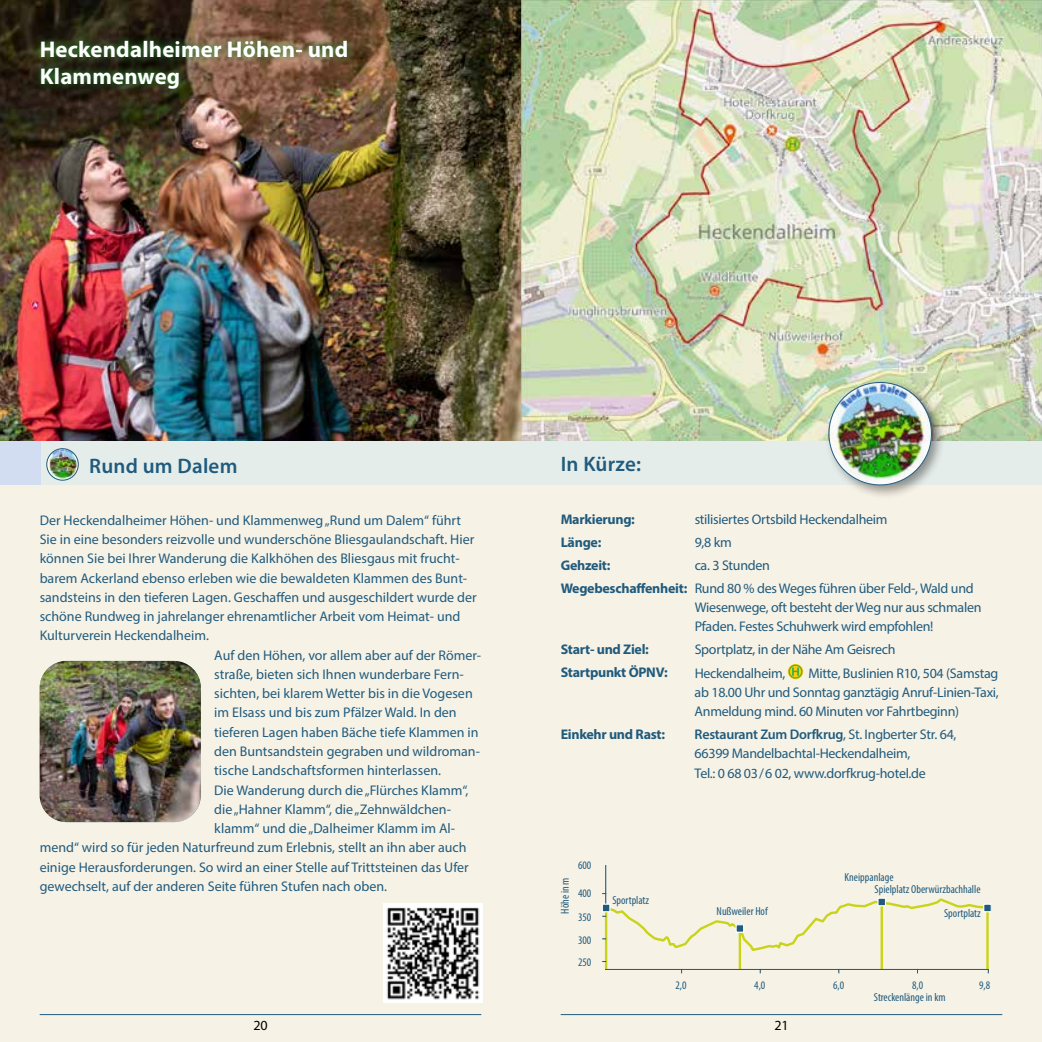
<style>
.page{position:relative;width:1042px;height:1042px;background:#fff}
.page>*{position:absolute;margin:0;border:0;box-sizing:border-box;transform-origin:0 0}
.t1{font:700 22.75px/27.3px "Myriad Pro";letter-spacing:.01em;color:#fff}
.t2{font:600 21px "Myriad Pro";letter-spacing:.01em;color:#205b7d}
.t3{font:14px/19.2px "Myriad Pro";color:#205b7d;text-align:justify}
.t4{font:14px/19.2px "Myriad Pro";letter-spacing:-.02em;color:#205b7d}
.t5{font:700 14px "Myriad Pro";letter-spacing:-.02em;color:#205b7d}
.t6{font:14px "Myriad Pro";color:#000}
.t7{font:condensed 11.55px/21.9px "Myriad Pro";color:#205b7d}
.s1{font-weight:700}
.s2{font-weight:600}
</style>
<div class="page">
<div style="left:0;top:0;width:536px;height:1042px;background:#f7f2e6"></div>
<div style="left:506px;top:0;width:536px;height:1042px;background:#f7f2e6"></div>
<img style="left:521px;top:0;width:521px;height:441px">
<hr style="left:40px;top:1014px;width:441px;height:1px;background:#205b7d">
<hr style="left:561px;top:1014px;width:441px;height:1px;background:#205b7d">
<img style="left:0;top:0;width:521px;height:441px">
<div style="left:41px;top:441px;width:1001px;height:44px;background:#e5edea"></div>
<svg style="left:32px;top:32px;width:324px;height:65px;background:#534c30"></svg>
<div style="left:0;top:441px;width:41px;height:44px;background:#d3ddf2"></div>
<hr style="left:605px;top:865px;width:1px;height:104px;background:#205b7d">
<hr style="left:739px;top:928px;width:2px;height:41px;background:#c8d419">
<hr style="left:605px;top:908px;width:2px;height:61px;background:#c8d419">
<hr style="left:880px;top:903px;width:3px;height:66px;background:#c8d419">
<svg style="left:603px;top:893px;width:386px;height:59px"></svg>
<hr style="left:606px;top:969px;width:382px;height:1px;background:#205b7d">
<div style="left:736px;top:924px;width:7px;height:8px;background:#205b7d"></div>
<div style="left:735px;top:924px;width:9px;height:9px;border:1px solid #fff"></div>
<div style="left:878px;top:898px;width:7px;height:8px;background:#205b7d"></div>
<div style="left:877px;top:897px;width:9px;height:9px;border:1px solid #fff"></div>
<div style="left:602px;top:904px;width:8px;height:8px;background:#205b7d"></div>
<div style="left:602px;top:903px;width:8px;height:9px;border:1px solid #fff"></div>
<hr style="left:986px;top:908px;width:2px;height:61px;background:#c8d419">
<div style="left:983px;top:904px;width:8px;height:8px;background:#205b7d"></div>
<div style="left:983px;top:903px;width:9px;height:9px;border:1px solid #fff"></div>
<svg style="left:788px;top:664px;width:15px;height:15px"></svg>
<svg style="left:789px;top:665px;width:13px;height:13px"></svg>
<div style="left:788px;top:664px;width:14px;height:14px;border:1px solid #41ad4f;border-radius:50%"></div>
<svg style="left:792px;top:667px;width:7px;height:9px"></svg>
<img style="left:40px;top:661px;width:161px;height:161px">
<img style="left:47px;top:449px;width:31px;height:31px;border-radius:16px">
<div style="left:47px;top:448px;width:31px;height:32px;border:1px solid #205b7d;border-radius:50%"></div>
<div style="left:824px;top:378px;width:122px;height:121px;background:#000;opacity:.4"></div>
<img style="left:825px;top:379px;width:110px;height:109px">
<img style="left:383px;top:903px;width:100px;height:100px">
<h1 class="t1" style="left:40px;top:35px;width:310px">Heckendalheimer Höhen- und<br>Klammenweg</h1>
<h2 class="t2" style="left:89px;top:453px;width:150px">Rund um Dalem</h2>
<p class="t3" style="left:40px;top:510px;width:423px">Der Heckendalheimer Höhen- und Klammenweg „Rund um Dalem“ führt</p>
<p class="t3" style="left:40px;top:530px;width:436px">Sie in eine besonders reizvolle und wunderschöne Bliesgaulandschaft. Hier</p>
<p class="t3" style="left:40px;top:549px;width:421px">können Sie bei Ihrer Wanderung die Kalkhöhen des Bliesgaus mit frucht-</p>
<p class="t3" style="left:40px;top:568px;width:429px">barem Ackerland ebenso erleben wie die bewaldeten Klammen des Bunt-</p>
<p class="t3" style="left:40px;top:587px;width:438px">sandsteins in den tieferen Lagen. Geschaffen und ausgeschildert wurde der</p>
<p class="t3" style="left:40px;top:607px;width:422px">schöne Rundweg in jahrelanger ehrenamtlicher Arbeit vom Heimat- und</p>
<p class="t3" style="left:40px;top:626px;width:171px">Kulturverein Heckendalheim.</p>
<p class="t3" style="left:214px;top:645px;width:268px">Auf den Höhen, vor allem aber auf der Römer-</p>
<p class="t3" style="left:214px;top:664px;width:251px">straße, bieten sich Ihnen wunderbare Fern-</p>
<p class="t3" style="left:214px;top:684px;width:260px">sichten, bei klarem Wetter bis in die Vogesen</p>
<p class="t3" style="left:214px;top:703px;width:244px">im Elsass und bis zum Pfälzer Wald. In den</p>
<p class="t3" style="left:214px;top:722px;width:266px">tieferen Lagen haben Bäche tiefe Klammen in</p>
<p class="t3" style="left:214px;top:741px;width:267px">den Buntsandstein gegraben und wildroman-</p>
<p class="t3" style="left:214px;top:761px;width:228px">tische Landschaftsformen hinterlassen.</p>
<p class="t3" style="left:214px;top:780px;width:256px">Die Wanderung durch die „Flürches Klamm“,</p>
<p class="t3" style="left:214px;top:799px;width:238px">die „Hahner Klamm“, die „Zehnwäldchen-</p>
<p class="t3" style="left:214px;top:818px;width:242px">klamm“ und die „Dalheimer Klamm im Al-</p>
<p class="t3" style="left:40px;top:838px;width:428px">mend“ wird so für jeden Naturfreund zum Erlebnis, stellt an ihn aber auch</p>
<p class="t3" style="left:40px;top:857px;width:431px">einige Herausforderungen. So wird an einer Stelle auf Trittsteinen das Ufer</p>
<p class="t3" style="left:40px;top:876px;width:349px">gewechselt, auf der anderen Seite führen Stufen nach oben.</p>
<h2 class="t2" style="left:561px;top:450px;width:82px">In Kürze:</h2>
<p class="t5" style="left:561px;top:510px;width:76px">Markierung:</p>
<p class="t4" style="left:694px;top:509px;width:194px">stilisiertes Ortsbild Heckendalheim</p>
<p class="t5" style="left:561px;top:533px;width:42px">Länge:</p>
<p class="t3" style="left:694px;top:532px;width:39px">9,8 km</p>
<p class="t5" style="left:561px;top:556px;width:51px">Gehzeit:</p>
<p class="t4" style="left:561px;top:553px;width:414px;line-height:22.9px;text-indent:134px">ca. 3 Stunden<br><span class="s1">Wegebeschaffenheit:</span> Rund 80 % des Weges führen über Feld-, Wald und</p>
<p class="t4" style="left:694px;top:597px;width:288px">Wiesenwege, oft besteht der Weg nur aus schmalen<br>Pfaden. Festes Schuhwerk wird empfohlen!</p>
<p class="t5" style="left:561px;top:640px;width:90px">Start- und Ziel:</p>
<p class="t4" style="left:694px;top:640px;width:202px">Sportplatz, in der Nähe Am Geisrech</p>
<p class="t5" style="left:561px;top:663px;width:108px">Startpunkt ÖPNV:</p>
<p class="t4" style="left:694px;top:663px;width:92px">Heckendalheim,</p>
<p class="t3" style="left:694px;top:663px;width:306px;text-indent:114px">Mitte, Buslinien R10, 504 (Samstag ab 18.00 Uhr und Sonntag ganztägig Anruf-Linien-Taxi, Anmeldung mind. 60 Minuten vor Fahrtbeginn)</p>
<p class="t5" style="left:561px;top:725px;width:106px">Einkehr und Rast:</p>
<p class="t4" style="left:694px;top:724px;width:263px"><span class="s2">Restaurant Zum Dorfkrug</span>, St. Ingberter Str. 64,<br>66399 Mandelbachtal-Heckendalheim,<br>Tel.: 0 68 03/6 02, www.dorfkrug-hotel.de</p>
<p class="t7" style="left:554px;top:913px;width:38px;rotate:-90deg">Höhe in m</p>
<p class="t7" style="left:578px;top:854px;width:15px">600</p>
<p class="t7" style="left:578px;top:882px;width:15px">400</p>
<p class="t7" style="left:578px;top:906px;width:15px">350</p>
<p class="t7" style="left:578px;top:929px;width:15px">300<br>250</p>
<p class="t7" style="left:612px;top:889px;width:38px">Sportplatz</p>
<p class="t7" style="left:716px;top:900px;width:53px">Nußweiler Hof</p>
<p class="t7" style="left:874px;top:870px;width:107px;line-height:12.8px;text-indent:-30px">Kneippanlage<br>Spielplatz Oberwürzbachhalle</p>
<p class="t7" style="left:944px;top:902px;width:38px">Sportplatz</p>
<p class="t7" style="left:675px;top:974px;width:13px">2,0</p>
<p class="t7" style="left:754px;top:974px;width:13px">4,0</p>
<p class="t7" style="left:833px;top:974px;width:13px">6,0</p>
<p class="t7" style="left:912px;top:974px;width:13px">8,0</p>
<p class="t7" style="left:979px;top:974px;width:13px">9,8</p>
<p class="t7" style="left:874px;top:986px;width:73px">Streckenlänge in km</p>
<p class="t6" style="left:253px;top:1016px;width:16px">20</p>
<p class="t6" style="left:774px;top:1016px;width:16px">21</p>
</div>
